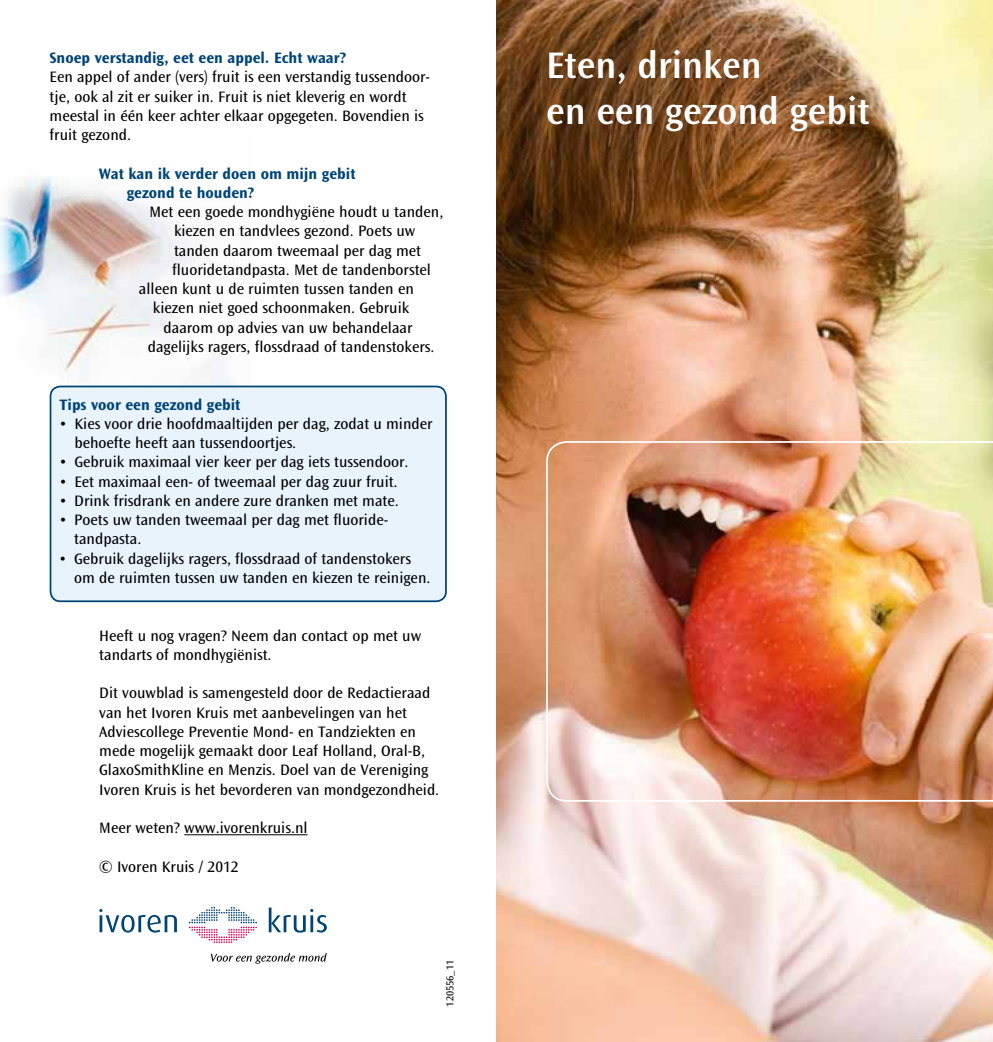
<style>
.page{position:relative;width:993px;height:1042px;background:#fff}
.page>*{position:absolute;margin:0;border:0;box-sizing:border-box;transform-origin:0 0}
.t1{font:600 38.5px/46.2px "Ocean Sans Std";color:#fff}
.t2{font:15.75px/19.2px "Ocean Sans Std";color:#000}
.t3{font:700 15.75px/19.2px "Ocean Sans Std";color:#004476}
.t4{font:10.5px "Ocean Sans Std";color:#000}
</style>
<div class="page">
<hr style="left:184px;top:834px;width:123px;height:1px;background:#000">
<img style="left:496px;top:0;width:496px;height:1042px">
<img style="left:0;top:176px;width:250px;height:215px">
<img style="left:546px;top:441px;width:446px;height:361px">
<svg style="left:189px;top:907px;width:68px;height:36px"></svg>
<svg style="left:99px;top:909px;width:78px;height:23px"></svg>
<svg style="left:269px;top:907px;width:58px;height:25px"></svg>
<svg style="left:211px;top:953px;width:115px;height:10px"></svg>
<div style="left:50px;top:386px;width:396px;height:215px;background:#e8f3fc;border-radius:10px"></div>
<div style="left:50px;top:386px;width:396px;height:216px;border:2px solid #004476;border-radius:10px"></div>
<p class="t3" style="left:50px;top:48px;width:298px">Snoep verstandig, eet een appel. Echt waar?</p>
<p class="t2" style="left:50px;top:68px;width:382px">Een appel of ander (vers) fruit is een verstandig tussendoor&shy;tje, ook al zit er suiker in. Fruit is niet kleverig en wordt meestal in één keer achter elkaar opgegeten. Bovendien is fruit gezond.</p>
<p class="t3" style="left:127px;top:164px;width:230px;text-indent:-28px">Wat kan ik verder doen om mijn gebit gezond te houden?</p>
<p class="t2" style="left:149px;top:202px;width:295px">Met een goede mondhygiëne houdt u tanden,</p>
<p class="t2" style="left:174px;top:222px;width:243px">kiezen en tandvlees gezond. Poets uw</p>
<p class="t2" style="left:174px;top:241px;width:248px">tanden daarom tweemaal per dag met</p>
<p class="t2" style="left:172px;top:260px;width:260px">fluoridetandpasta. Met de tandenborstel</p>
<p class="t2" style="left:139px;top:279px;width:276px">alleen kunt u de ruimten tussen tanden en</p>
<p class="t2" style="left:153px;top:299px;width:258px">kiezen niet goed schoonmaken. Gebruik</p>
<p class="t2" style="left:163px;top:318px;width:250px">daarom op advies van uw behandelaar</p>
<p class="t2" style="left:148px;top:337px;width:288px">dagelijks ragers, flossdraad of tandenstokers.</p>
<p class="t3" style="left:60px;top:395px;width:182px">Tips voor een gezond gebit</p>
<p class="t2" style="left:74px;top:414px;width:359px;text-indent:-15px">• Kies voor drie hoofdmaaltijden per dag, zodat u minder behoefte heeft aan tussendoortjes.</p>
<p class="t2" style="left:59px;top:453px;width:350px">• Gebruik maximaal vier keer per dag iets tussendoor.</p>
<p class="t2" style="left:59px;top:472px;width:339px">• Eet maximaal een- of tweemaal per dag zuur fruit.</p>
<p class="t2" style="left:59px;top:491px;width:341px">• Drink frisdrank en andere zure dranken met mate.</p>
<p class="t2" style="left:74px;top:510px;width:315px;text-indent:-15px">• Poets uw tanden tweemaal per dag met fluoride&shy;tandpasta.</p>
<p class="t2" style="left:74px;top:549px;width:357px;text-indent:-15px">• Gebruik dagelijks ragers, flossdraad of tandenstokers om de ruimten tussen uw tanden en kiezen te reinigen.</p>
<p class="t2" style="left:99px;top:626px;width:323px">Heeft u nog vragen? Neem dan contact op met uw tandarts of mondhygiënist.</p>
<p class="t2" style="left:99px;top:684px;width:341px">Dit vouwblad is samengesteld door de Redactieraad van het Ivoren Kruis met aanbevelingen van het Adviescollege Preventie Mond- en Tandziekten en mede mogelijk gemaakt door Leaf Holland, Oral-B, GlaxoSmithKline en Menzis. Doel van de Vereniging Ivoren Kruis is het bevorderen van mondgezondheid.</p>
<p class="t2" style="left:99px;top:818px;width:210px">Meer weten? www.ivorenkruis.nl</p>
<p class="t2" style="left:99px;top:857px;width:141px">© Ivoren Kruis / 2012</p>
<p class="t4" style="left:444px;top:1006px;width:48px;rotate:-90deg">120556_11</p>
<h1 class="t1" style="left:546px;top:42px;width:325px">Eten, drinken<br>en een gezond gebit</h1>
</div>
